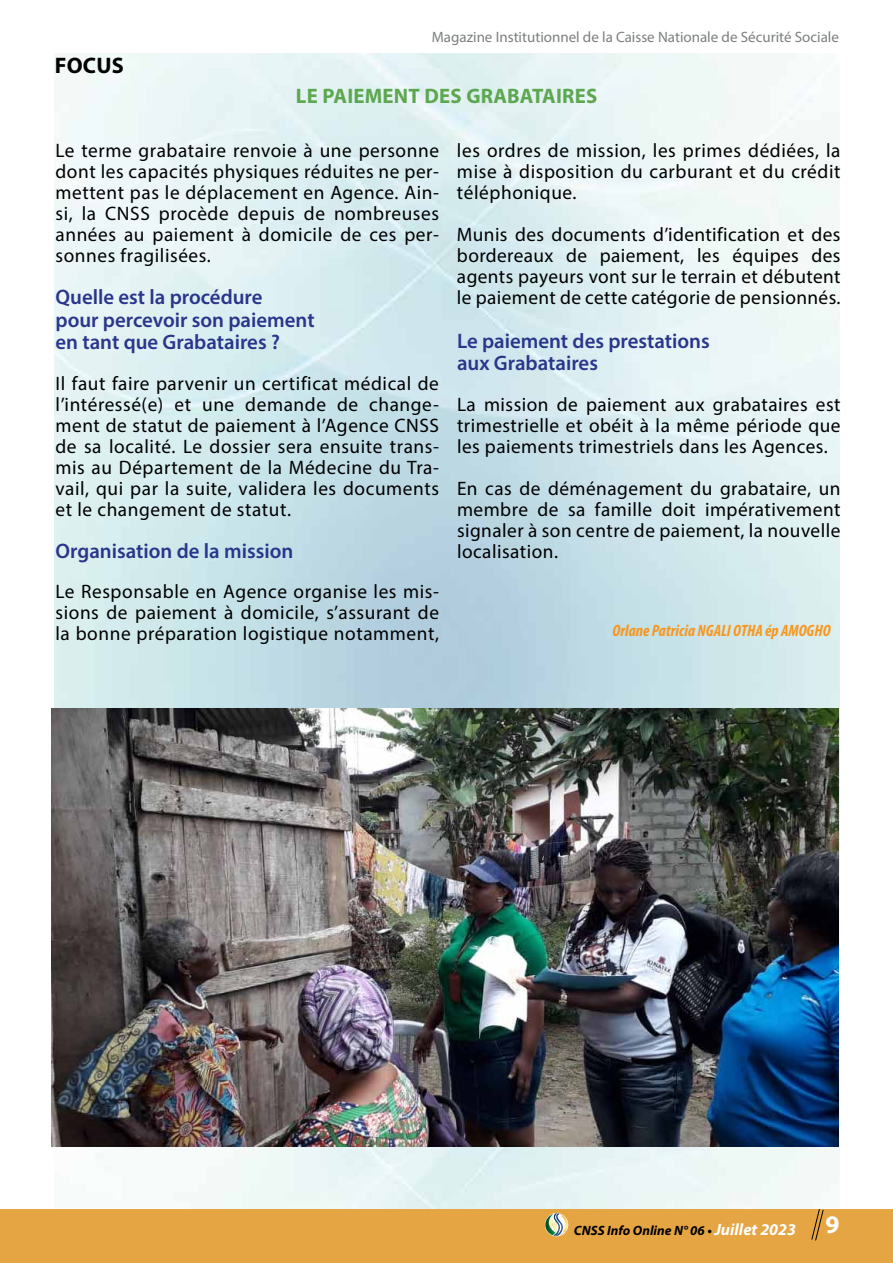
<style>
.page{position:relative;width:893px;height:1263px;background:#fff}
.page>*{position:absolute;margin:0;border:0;box-sizing:border-box;transform-origin:0 0}
.t1{font:700 22.5px "Myriad Pro";letter-spacing:.01em;color:#000}
.t2{font:600 21px/22.5px "Myriad Pro";color:#29368b}
.t3{font:700 21px "Myriad Pro";letter-spacing:.01em;color:#5da751}
.t4{font:19.5px/21px "Myriad Pro";letter-spacing:.03em;color:#000;text-align:justify}
.t5{font:italic 700 condensed 16.5px "Myriad Pro";color:#f8971d}
.t6{font:15px "Myriad Pro";color:#7c7f80}
.t7{font:italic 700 13.5px "Myriad Pro";color:#000}
.s1{font-size:16.5px;color:#fff}
</style>
<div class="page">
<div style="left:0;top:1209px;width:893px;height:54px;background:#e6a543"></div>
<svg style="left:545px;top:1213px;width:23px;height:23px"></svg>
<svg style="left:811px;top:1209px;width:13px;height:32px"></svg>
<img style="left:54px;top:54px;width:785px;height:1155px">
<img style="left:51px;top:708px;width:788px;height:438px">
<p class="t1" style="left:55px;top:50px;width:71px">FOCUS</p>
<p class="t6" style="left:432px;top:28px;width:409px">Magazine Institutionnel de la Caisse Nationale de Sécurité Sociale</p>
<p class="t3" style="left:296px;top:82px;width:303px">LE PAIEMENT DES GRABATAIRES</p>
<p class="t4" style="left:56px;top:140px;width:385px">Le terme grabataire renvoie à une personne dont les capacités physiques réduites ne per&shy;mettent pas le déplacement en Agence. Ain&shy;si, la CNSS procède depuis de nombreuses années au paiement à domicile de ces per&shy;sonnes fragilisées.</p>
<p class="t2" style="left:56px;top:285px;width:261px">Quelle est la procédure<br>pour percevoir son paiement en tant que Grabataires ?</p>
<p class="t4" style="left:56px;top:372px;width:385px">Il faut faire parvenir un certificat médical de l’intéressé(e) et une demande de change&shy;ment de statut de paiement à l’Agence CNSS de sa localité. Le dossier sera ensuite trans&shy;mis au Département de la Médecine du Tra&shy;vail, qui par la suite, validera les documents et le changement de statut.</p>
<p class="t2" style="left:56px;top:539px;width:239px">Organisation de la mission</p>
<p class="t4" style="left:56px;top:581px;width:385px">Le Responsable en Agence organise les mis&shy;sions de paiement à domicile, s’assurant de la bonne préparation logistique notamment,</p>
<p class="t4" style="left:457px;top:140px;width:385px">les ordres de mission, les primes dédiées, la mise à disposition du carburant et du crédit téléphonique.</p>
<p class="t4" style="left:457px;top:224px;width:385px">Munis des documents d’identification et des bordereaux de paiement, les équipes des agents payeurs vont sur le terrain et débutent le paiement de cette catégorie de pensionnés.</p>
<p class="t2" style="left:457px;top:329px;width:254px">Le paiement des prestations aux Grabataires</p>
<p class="t4" style="left:457px;top:393px;width:385px">La mission de paiement aux grabataires est trimestrielle et obéit à la même période que les paiements trimestriels dans les Agences.</p>
<p class="t4" style="left:457px;top:477px;width:385px">En cas de déménagement du grabataire, un membre de sa famille doit impérativement signaler à son centre de paiement, la nouvelle localisation.</p>
<p class="t5" style="left:612px;top:620px;width:220px">Orlane Patricia NGALI OTHA ép AMOGHO</p>
<p class="t7" style="left:574px;top:1222px;width:267px">CNSS Info Online N° 06 • <span class="s1">Juillet 2023</span> <sup>9</sup></p>
</div>
